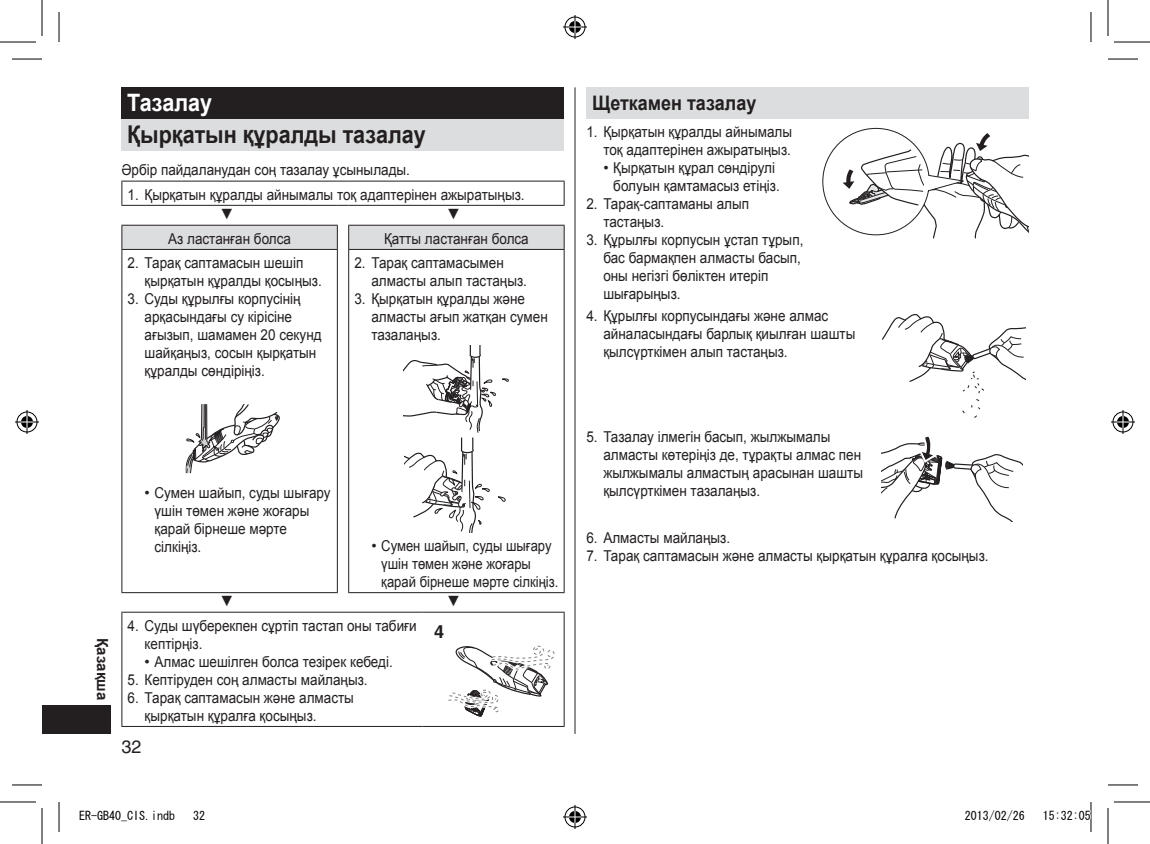
<style>
.page{position:relative;width:1150px;height:844px;background:#fff}
.page>*{position:absolute;margin:0;border:0;box-sizing:border-box;transform-origin:0 0}
.t1{font:700 24px "Arial";color:#231f20;scale:.9 1}
.t2{font:700 24px "Arial";color:#fff;scale:.9 1}
.t3{font:700 20px "Arial";color:#231f20;scale:.9 1}
.t4{font:18px "Helvetica";color:#231f20}
.t5{font:700 18px "Helvetica";color:#231f20}
.t6{font:15px/18px "Arial";color:#231f20;scale:.9 1}
.t7{font:15px/18px "Arial";color:#231f20}
.t8{font:700 15px "Arial";color:#231f20}
.t9{font:12px "MS Gothic";color:#000}
</style>
<div class="page">
<div style="left:42px;top:705px;width:68px;height:29px;background:#231f20"></div>
<hr style="left:575px;top:87px;width:1px;height:647px;background:#231f20">
<div style="left:121px;top:87px;width:443px;height:32px;background:#231f20"></div>
<div style="left:121px;top:119px;width:443px;height:32px;background:#dcdddf"></div>
<hr style="left:121px;top:181px;width:216px;height:1px;background:#231f20">
<svg style="left:121px;top:182px;width:1px;height:23px"></svg>
<svg style="left:337px;top:181px;width:12px;height:1px"></svg>
<hr style="left:349px;top:181px;width:216px;height:1px;background:#231f20">
<svg style="left:564px;top:182px;width:1px;height:23px"></svg>
<hr style="left:121px;top:205px;width:216px;height:1px;background:#231f20">
<svg style="left:337px;top:205px;width:12px;height:1px"></svg>
<hr style="left:349px;top:205px;width:216px;height:1px;background:#231f20">
<hr style="left:121px;top:250px;width:1px;height:342px;background:#231f20">
<hr style="left:337px;top:250px;width:1px;height:342px;background:#231f20">
<hr style="left:121px;top:592px;width:217px;height:1px;background:#231f20">
<svg style="left:121px;top:225px;width:444px;height:24px;background:#d5d6d8"></svg>
<hr style="left:348px;top:250px;width:1px;height:342px;background:#231f20">
<hr style="left:564px;top:250px;width:1px;height:342px;background:#231f20">
<hr style="left:348px;top:592px;width:217px;height:1px;background:#231f20">
<hr style="left:121px;top:249px;width:217px;height:1px;background:#231f20">
<hr style="left:348px;top:249px;width:217px;height:1px;background:#231f20">
<svg style="left:185px;top:404px;width:95px;height:70px"></svg>
<svg style="left:404px;top:346px;width:105px;height:187px"></svg>
<hr style="left:121px;top:611px;width:301px;height:1px;background:#231f20">
<hr style="left:121px;top:612px;width:1px;height:114px;background:#231f20">
<hr style="left:422px;top:611px;width:143px;height:1px;background:#231f20">
<hr style="left:564px;top:612px;width:1px;height:114px;background:#231f20">
<hr style="left:121px;top:726px;width:301px;height:1px;background:#231f20">
<hr style="left:422px;top:726px;width:143px;height:1px;background:#231f20">
<svg style="left:448px;top:645px;width:107px;height:72px"></svg>
<div style="left:586px;top:87px;width:442px;height:32px;background:#dcdddf"></div>
<svg style="left:822px;top:127px;width:206px;height:112px"></svg>
<svg style="left:881px;top:314px;width:144px;height:104px"></svg>
<svg style="left:881px;top:436px;width:141px;height:86px"></svg>
<hr style="left:12px;top:59px;width:30px;height:1px;background:#000">
<hr style="left:1108px;top:59px;width:30px;height:1px;background:#000">
<hr style="left:12px;top:784px;width:30px;height:1px;background:#000">
<hr style="left:1108px;top:784px;width:30px;height:1px;background:#000">
<hr style="left:59px;top:12px;width:1px;height:30px;background:#000">
<hr style="left:59px;top:802px;width:1px;height:30px;background:#000">
<hr style="left:1090px;top:12px;width:1px;height:30px;background:#000">
<hr style="left:1090px;top:802px;width:1px;height:30px;background:#000">
<hr style="left:0;top:42px;width:36px;height:1px;background:#000">
<hr style="left:1114px;top:42px;width:36px;height:1px;background:#000">
<hr style="left:0;top:801px;width:36px;height:1px;background:#000">
<hr style="left:1114px;top:801px;width:36px;height:1px;background:#000">
<hr style="left:42px;top:0;width:1px;height:36px;background:#000">
<hr style="left:42px;top:808px;width:1px;height:36px;background:#000">
<hr style="left:1107px;top:0;width:1px;height:36px;background:#000">
<hr style="left:1107px;top:808px;width:1px;height:36px;background:#000">
<svg style="left:563px;top:15px;width:24px;height:24px"></svg>
<svg style="left:563px;top:805px;width:24px;height:24px"></svg>
<svg style="left:15px;top:410px;width:24px;height:24px"></svg>
<svg style="left:1111px;top:410px;width:24px;height:24px"></svg>
<h1 class="t2" style="left:127px;top:87px;width:96px">Тазалау</h1>
<h1 class="t1" style="left:127px;top:118px;width:333px">Қырқатын құралды тазалау</h1>
<p class="t6" style="left:121px;top:161px;width:322px">Әрбір пайдаланудан соң тазалау ұсынылады.</p>
<p class="t6" style="left:219px;top:185px;width:341px;line-height:19px;text-indent:-92px">1. Қырқатын құралды айнымалы тоқ адаптерінен ажыратыңыз. ▼</p>
<p class="t7" style="left:446px;top:205px;width:16px">▼</p>
<p class="t6" style="left:168px;top:230px;width:138px">Аз ластанған болса</p>
<p class="t6" style="left:384px;top:230px;width:162px">Қатты ластанған болса</p>
<p class="t6" style="left:145px;top:254px;width:198px;text-indent:-17px">2. Тарақ саптамасын шешіп қырқатын құралды қосыңыз.</p>
<p class="t6" style="left:145px;top:290px;width:198px;text-indent:-17px">3. Суды құрылғы корпусінің арқасындағы су кірісіне ағызып, шамамен 20 секунд шайқаңыз, сосын қырқатын құралды сөндіріңіз.</p>
<p class="t6" style="left:371px;top:254px;width:174px;text-indent:-17px">2. Тарақ саптамасымен алмасты алып тастаңыз.</p>
<p class="t6" style="left:371px;top:290px;width:197px;text-indent:-17px">3. Қырқатын құралды және алмасты ағып жатқан сумен тазалаңыз.</p>
<p class="t8" style="left:112px;top:638px;width:63px;rotate:90deg">Қазақша</p>
<p class="t7" style="left:154px;top:483px;width:178px;text-indent:-10px">• Сумен шайып, суды шығару үшін төмен және жоғары қарай бірнеше мәрте сілкіңіз.</p>
<p class="t7" style="left:381px;top:537px;width:179px;text-indent:-10px">• Сумен шайып, суды шығару үшін төмен және жоғары қарай бірнеше мәрте сілкіңіз.</p>
<p class="t7" style="left:219px;top:592px;width:16px">▼</p>
<p class="t7" style="left:446px;top:592px;width:16px">▼</p>
<p class="t6" style="left:145px;top:616px;width:304px;text-indent:-17px">4. Суды шүберекпен сұртіп тастап оны табиғи кептірңіз.</p>
<p class="t7" style="left:145px;top:652px;width:250px">• Алмас шешілген болса тезірек кебеді.</p>
<p class="t6" style="left:128px;top:670px;width:268px">5. Кептіруден соң алмасты майлаңыз.</p>
<p class="t6" style="left:145px;top:688px;width:234px;text-indent:-17px">6. Тарақ саптамасын және алмасты қырқатын құралға қосыңыз.</p>
<p class="t5" style="left:434px;top:621px;width:12px">4</p>
<p class="t4" style="left:121px;top:736px;width:22px">32</p>
<h2 class="t3" style="left:592px;top:90px;width:184px">Щеткамен тазалау</h2>
<p class="t6" style="left:586px;top:123px;width:230px;text-align:right">1. Қырқатын құралды айнымалы тоқ адаптерінен ажыратыңыз.</p>
<p class="t7" style="left:613px;top:159px;width:168px;text-indent:-10px">• Қырқатын құрал сөндірулі болуын қамтамасыз етіңіз.</p>
<p class="t6" style="left:603px;top:195px;width:163px;text-indent:-17px">2. Тарақ-саптаманы алып тастаңыз.</p>
<p class="t6" style="left:603px;top:231px;width:224px;text-indent:-17px">3. Құрылғы корпусын ұстап тұрып, бас бармақпен алмасты басып, оны негізгі бөліктен итеріп шығарыңыз.</p>
<p class="t6" style="left:603px;top:306px;width:282px;text-indent:-17px">4. Құрылғы корпусындағы және алмас айналасындағы барлық қиылған шашты қылсүрткімен алып тастаңыз.</p>
<p class="t6" style="left:603px;top:428px;width:290px;text-indent:-17px">5. Тазалау ілмегін басып, жылжымалы алмасты көтеріңіз де, тұрақты алмас пен жылжымалы алмастың арасынан шашты қылсүрткімен тазалаңыз.</p>
<p class="t6" style="left:586px;top:528px;width:161px">6. Алмасты майлаңыз.</p>
<p class="t6" style="left:586px;top:546px;width:448px">7. Тарақ саптамасын және алмасты қырқатын құралға қосыңыз.</p>
<p class="t9" style="left:79px;top:809px;width:97px">ER-GB40_CIS.indb</p>
<p class="t9" style="left:193px;top:809px;width:13px">32</p>
<p class="t9" style="left:965px;top:809px;width:61px">2013/02/26</p>
<p class="t9" style="left:1043px;top:809px;width:49px">15:32:05</p>
</div>
